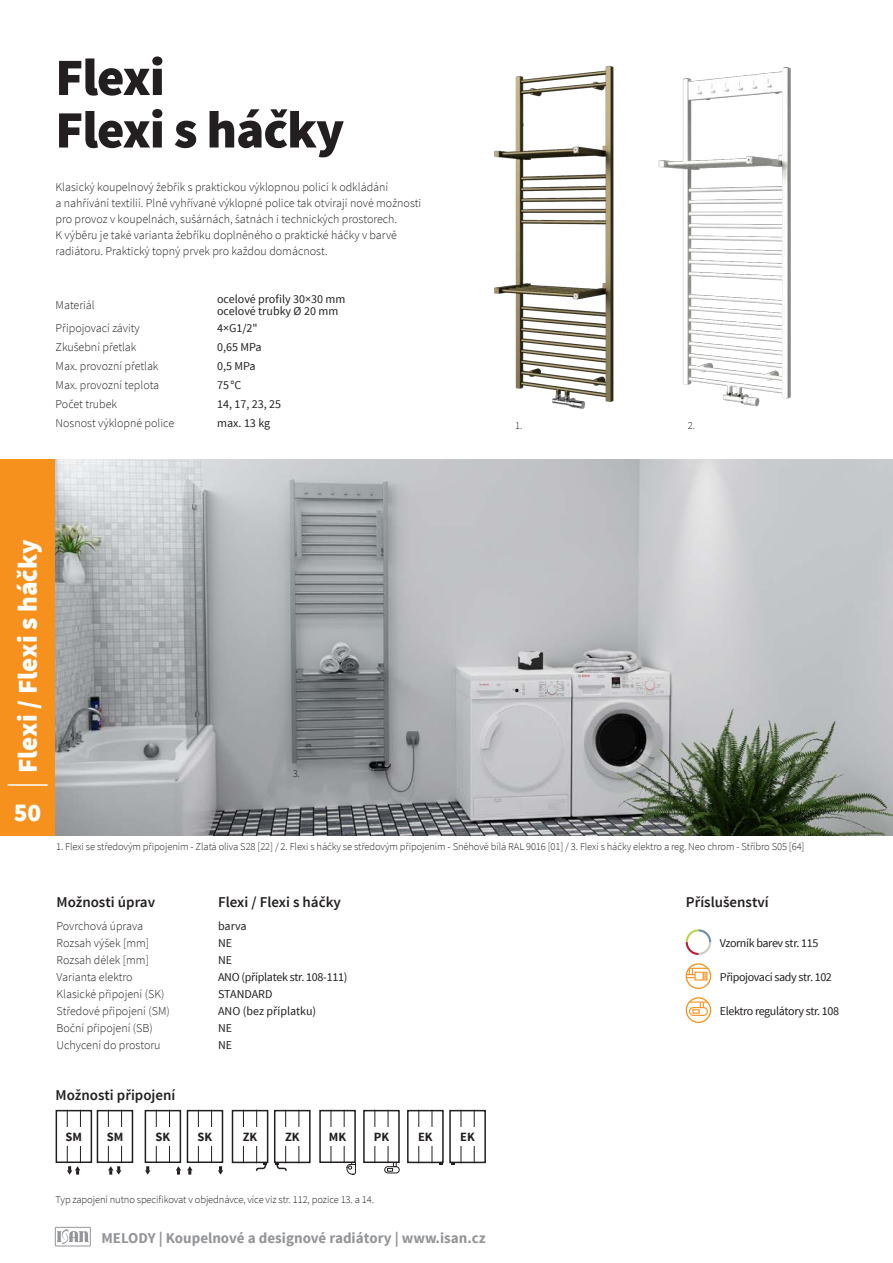
<style>
.page{position:relative;width:893px;height:1263px;background:#fff}
.page>*{position:absolute;margin:0;border:0;box-sizing:border-box;transform-origin:0 0}
.t1{font:900 52.5px/52.5px "Source Sans Pro";letter-spacing:-.02em;color:#231f20}
.t2{font:900 27px "Source Sans Pro";color:#fff}
.t3{font:900 25.5px "Source Sans Pro";color:#fff}
.t4{font:600 15px "Source Sans Pro";color:#231f20}
.t5{font:700 15px "Source Sans Pro";color:#939598}
.t6{font:700 12.6px "Source Sans Pro";color:#231f20}
.t7{font:300 12px/16.2px "Source Sans Pro";color:#231f20}
.t8{font:12px "Source Sans Pro";letter-spacing:-.025em;color:#231f20}
.t9{font:12px/12px "Source Sans Pro";color:#231f20}
.t10{font:300 10.5px "Source Sans Pro";letter-spacing:-.01em;color:#231f20}
</style>
<div class="page">
<div style="left:0;top:459px;width:55px;height:376px;background:#f6911e"></div>
<hr style="left:8px;top:784px;width:40px;height:2px;background:#fff">
<div style="left:55px;top:1227px;width:36px;height:19px;border:1px solid #939598"></div>
<svg style="left:57px;top:1229px;width:32px;height:15px"></svg>
<img style="left:56px;top:459px;width:837px;height:376px">
<div style="left:56px;top:1110px;width:36px;height:53px;border:2px solid #231f20"></div>
<hr style="left:67px;top:1110px;width:1px;height:53px;background:#231f20">
<hr style="left:80px;top:1110px;width:1px;height:53px;background:#231f20">
<div style="left:58px;top:1127px;width:32px;height:19px;background:#fff"></div>
<svg style="left:67px;top:1166px;width:13px;height:8px"></svg>
<div style="left:97px;top:1110px;width:36px;height:53px;border:2px solid #231f20"></div>
<hr style="left:108px;top:1110px;width:1px;height:53px;background:#231f20">
<hr style="left:121px;top:1110px;width:1px;height:53px;background:#231f20">
<div style="left:99px;top:1127px;width:32px;height:19px;background:#fff"></div>
<svg style="left:108px;top:1166px;width:13px;height:8px"></svg>
<svg style="left:346px;top:1163px;width:10px;height:12px"></svg>
<div style="left:319px;top:1110px;width:37px;height:53px;border:2px solid #231f20"></div>
<hr style="left:331px;top:1110px;width:1px;height:53px;background:#231f20">
<hr style="left:344px;top:1110px;width:1px;height:53px;background:#231f20">
<div style="left:322px;top:1127px;width:31px;height:19px;background:#fff"></div>
<div style="left:145px;top:1110px;width:36px;height:53px;border:2px solid #231f20"></div>
<hr style="left:156px;top:1110px;width:1px;height:53px;background:#231f20">
<hr style="left:169px;top:1110px;width:1px;height:53px;background:#231f20">
<div style="left:147px;top:1127px;width:32px;height:19px;background:#fff"></div>
<svg style="left:145px;top:1166px;width:5px;height:8px"></svg>
<svg style="left:176px;top:1166px;width:5px;height:8px"></svg>
<div style="left:187px;top:1110px;width:36px;height:53px;border:2px solid #231f20"></div>
<hr style="left:198px;top:1110px;width:1px;height:53px;background:#231f20">
<hr style="left:211px;top:1110px;width:1px;height:53px;background:#231f20">
<div style="left:189px;top:1127px;width:32px;height:19px;background:#fff"></div>
<svg style="left:187px;top:1166px;width:5px;height:8px"></svg>
<svg style="left:218px;top:1166px;width:5px;height:8px"></svg>
<div style="left:232px;top:1110px;width:36px;height:53px;border:2px solid #231f20"></div>
<hr style="left:243px;top:1110px;width:1px;height:53px;background:#231f20">
<hr style="left:256px;top:1110px;width:1px;height:53px;background:#231f20">
<div style="left:234px;top:1127px;width:32px;height:19px;background:#fff"></div>
<svg style="left:255px;top:1162px;width:12px;height:9px"></svg>
<div style="left:274px;top:1110px;width:37px;height:53px;border:2px solid #231f20"></div>
<hr style="left:285px;top:1110px;width:1px;height:53px;background:#231f20">
<hr style="left:299px;top:1110px;width:1px;height:53px;background:#231f20">
<div style="left:276px;top:1127px;width:32px;height:19px;background:#fff"></div>
<svg style="left:275px;top:1162px;width:13px;height:9px"></svg>
<img style="left:658px;top:67px;width:133px;height:340px">
<img style="left:494px;top:65px;width:120px;height:344px">
<div style="left:407px;top:1110px;width:37px;height:53px;border:2px solid #231f20"></div>
<hr style="left:418px;top:1110px;width:1px;height:53px;background:#231f20">
<hr style="left:432px;top:1110px;width:1px;height:53px;background:#231f20">
<div style="left:409px;top:1127px;width:32px;height:19px;background:#fff"></div>
<div style="left:449px;top:1110px;width:37px;height:53px;border:2px solid #231f20"></div>
<hr style="left:461px;top:1110px;width:1px;height:53px;background:#231f20">
<hr style="left:474px;top:1110px;width:1px;height:53px;background:#231f20">
<div style="left:452px;top:1127px;width:32px;height:19px;background:#fff"></div>
<svg style="left:685px;top:929px;width:27px;height:26px"></svg>
<svg style="left:686px;top:968px;width:22px;height:12px"></svg>
<div style="left:686px;top:963px;width:25px;height:26px;border:1px solid #f6911e;border-radius:50%"></div>
<div style="left:689px;top:1007px;width:19px;height:9px;border:1px solid #f6911e;border-radius:4px"></div>
<svg style="left:700px;top:1003px;width:4px;height:5px"></svg>
<div style="left:692px;top:1009px;width:8px;height:5px;border:1px solid #f6911e"></div>
<hr style="left:688px;top:1001px;width:21px;height:2px;background:#f6911e">
<div style="left:686px;top:997px;width:25px;height:26px;border:1px solid #f6911e;border-radius:50%"></div>
<div style="left:363px;top:1110px;width:37px;height:53px;border:2px solid #231f20"></div>
<hr style="left:375px;top:1110px;width:1px;height:53px;background:#231f20">
<hr style="left:388px;top:1110px;width:1px;height:53px;background:#231f20">
<div style="left:365px;top:1127px;width:32px;height:19px;background:#fff"></div>
<div style="left:384px;top:1166px;width:16px;height:7px;border:1px solid #231f20;border-radius:3px"></div>
<svg style="left:387px;top:1162px;width:10px;height:10px"></svg>
<h1 class="t1" style="left:55px;top:54px;width:291px">Flexi<br>Flexi s háčky</h1>
<p class="t7" style="left:56px;top:179px;width:367px">Klasický koupelnový žebřík s praktickou výklopnou policí k odkládání<br>a nahřívání textilií. Plně vyhřívané výklopné police tak otvírají nové možnosti pro provoz v koupelnách, sušárnách, šatnách i technických prostorech.<br>K výběru je také varianta žebříku doplněného o praktické háčky v barvě radiátoru. Praktický topný prvek pro každou domácnost.</p>
<p class="t7" style="left:56px;top:297px;width:41px">Materiál</p>
<p class="t9" style="left:217px;top:293px;width:130px">ocelové profily 30×30 mm ocelové trubky Ø 20 mm</p>
<p class="t7" style="left:56px;top:320px;width:86px">Připojovací závity</p>
<p class="t8" style="left:217px;top:321px;width:42px">4×G1/2"</p>
<p class="t7" style="left:56px;top:339px;width:82px">Zkušební přetlak</p>
<p class="t8" style="left:217px;top:339px;width:46px">0,65 MPa</p>
<p class="t7" style="left:56px;top:358px;width:105px">Max. provozní přetlak</p>
<p class="t8" style="left:217px;top:358px;width:40px">0,5 MPa</p>
<p class="t7" style="left:56px;top:377px;width:105px">Max. provozní teplota</p>
<p class="t8" style="left:217px;top:378px;width:26px">75 °C</p>
<p class="t7" style="left:56px;top:396px;width:63px">Počet trubek</p>
<p class="t8" style="left:217px;top:397px;width:65px">14, 17, 23, 25</p>
<p class="t7" style="left:56px;top:415px;width:120px">Nosnost výklopné police</p>
<p class="t8" style="left:217px;top:416px;width:55px">max. 13 kg</p>
<p class="t10" style="left:515px;top:419px;width:9px">1.</p>
<p class="t10" style="left:688px;top:419px;width:9px">2.</p>
<h2 class="t2" style="left:10px;top:773px;width:236px;rotate:-90deg">Flexi / Flexi s háčky</h2>
<h3 class="t3" style="left:14px;top:796px;width:29px">50</h3>
<p class="t10" style="left:293px;top:767px;width:9px">3.</p>
<p class="t10" style="left:56px;top:840px;width:750px">1. Flexi se středovým připojením - Zlatá oliva S28 [22] / 2. Flexi s háčky se středovým připojením - Sněhově bílá RAL 9016 [01] / 3. Flexi s háčky elektro a reg. Neo chrom - Stříbro S05 [64]</p>
<p class="t4" style="left:56px;top:892px;width:100px">Možnosti úprav</p>
<p class="t4" style="left:218px;top:892px;width:124px">Flexi / Flexi s háčky</p>
<p class="t4" style="left:686px;top:892px;width:84px">Příslušenství</p>
<p class="t7" style="left:56px;top:918px;width:88px">Povrchová úprava</p>
<p class="t8" style="left:218px;top:918px;width:30px">barva</p>
<p class="t7" style="left:56px;top:935px;width:94px">Rozsah výšek [mm]</p>
<p class="t8" style="left:218px;top:935px;width:16px">NE</p>
<p class="t8" style="left:720px;top:935px;width:100px">Vzorník barev str. 115</p>
<p class="t7" style="left:56px;top:952px;width:94px">Rozsah délek [mm]</p>
<p class="t8" style="left:218px;top:952px;width:16px">NE</p>
<p class="t7" style="left:56px;top:969px;width:78px">Varianta elektro</p>
<p class="t8" style="left:218px;top:969px;width:131px">ANO (příplatek str. 108-111)</p>
<p class="t8" style="left:720px;top:969px;width:114px">Připojovací sady str. 102</p>
<p class="t7" style="left:56px;top:986px;width:109px">Klasické připojení (SK)</p>
<p class="t9" style="left:218px;top:988px;width:56px">STANDARD</p>
<p class="t7" style="left:56px;top:1003px;width:115px">Středové připojení (SM)</p>
<p class="t9" style="left:218px;top:1005px;width:100px">ANO (bez příplatku)</p>
<p class="t8" style="left:720px;top:1003px;width:121px">Elektro regulátory str. 108</p>
<p class="t7" style="left:56px;top:1020px;width:98px">Boční připojení (SB)</p>
<p class="t8" style="left:218px;top:1020px;width:16px">NE</p>
<p class="t7" style="left:56px;top:1037px;width:106px">Uchycení do prostoru</p>
<p class="t8" style="left:218px;top:1037px;width:16px">NE</p>
<p class="t4" style="left:56px;top:1085px;width:121px">Možnosti připojení</p>
<p class="t6" style="left:66px;top:1129px;width:18px">SM</p>
<p class="t6" style="left:107px;top:1129px;width:18px">SM</p>
<p class="t6" style="left:156px;top:1129px;width:16px">SK</p>
<p class="t6" style="left:198px;top:1129px;width:16px">SK</p>
<p class="t6" style="left:243px;top:1129px;width:16px">ZK</p>
<p class="t6" style="left:285px;top:1129px;width:16px">ZK</p>
<p class="t6" style="left:329px;top:1129px;width:19px">MK</p>
<p class="t6" style="left:374px;top:1129px;width:17px">PK</p>
<p class="t6" style="left:418px;top:1129px;width:16px">EK</p>
<p class="t6" style="left:460px;top:1129px;width:16px">EK</p>
<p class="t10" style="left:56px;top:1193px;width:320px">Typ zapojení nutno specifikovat v objednávce, více viz str. 112, pozice 13. a 14.</p>
<p class="t5" style="left:101px;top:1228px;width:386px">MELODY | Koupelnové a designové radiátory | www.isan.cz</p>
</div>
